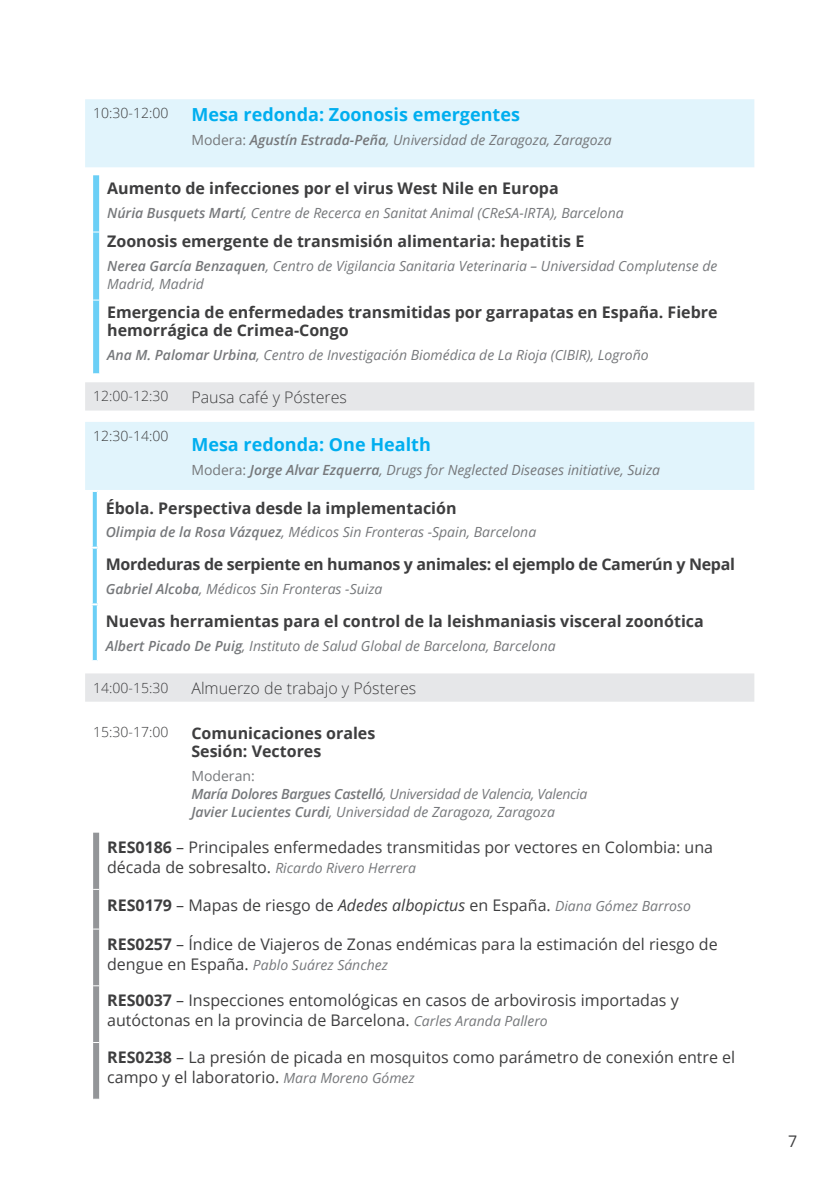
<style>
.page{position:relative;width:840px;height:1191px;background:#fff}
.page>*{position:absolute;margin:0;border:0;box-sizing:border-box;transform-origin:0 0}
.espacio_vocales{font:700 18px "Open Sans";color:#00aeef}
.t1{font:16px/20px "Open Sans";color:#3e3e3f}
.espacio_vocales-2{font:700 16px/18px "Open Sans";color:#3e3e3f}
.espacio_vocales-3{font:700 16px "Open Sans";letter-spacing:-.02em;color:#3e3e3f}
.t2{font:300 16px "Open Sans";color:#3e3e3f}
.espacio_vocales-4{font:italic 14px/18px "Open Sans";color:#76787b}
.espacio_vocales-5{font:italic 14px "Open Sans";letter-spacing:-.02em;color:#76787b}
.t3{font:300 14px "Open Sans";color:#3e3e3f}
.t4{font:14px "Open Sans";color:#76787b}
.s1{font-style:normal}
.s2{font-weight:600}
.s3{font-weight:700}
.s4{font-style:normal;font-size:16px;color:#3e3e3f}
.s5{font-style:italic}
.s6{font-style:italic;font-size:14px;color:#76787b}
</style>
<div class="page">
<svg style="left:85px;top:99px;width:669px;height:275px"></svg>
<svg style="left:85px;top:382px;width:669px;height:319px"></svg>
<svg style="left:93px;top:175px;width:6px;height:199px"></svg>
<hr style="left:98px;top:490px;width:645px;height:2px;background:#fff">
<hr style="left:97px;top:492px;width:2px;height:54px;background:#fff">
<hr style="left:741px;top:492px;width:2px;height:54px;background:#fff">
<hr style="left:98px;top:546px;width:645px;height:2px;background:#fff">
<hr style="left:97px;top:548px;width:2px;height:55px;background:#fff">
<hr style="left:741px;top:548px;width:2px;height:55px;background:#fff">
<hr style="left:98px;top:603px;width:645px;height:2px;background:#fff">
<hr style="left:97px;top:605px;width:2px;height:55px;background:#fff">
<hr style="left:741px;top:605px;width:2px;height:55px;background:#fff">
<svg style="left:91px;top:490px;width:7px;height:172px"></svg>
<hr style="left:98px;top:660px;width:645px;height:2px;background:#fff">
<svg style="left:93px;top:832px;width:6px;height:267px;background:#97999c"></svg>
<p class="t3" style="left:93px;top:103px;width:77px">10:30-12:00</p>
<p class="espacio_vocales" style="left:191px;top:102px;width:330px">Mesa redonda: Zoonosis emergentes</p>
<p class="espacio_vocales-4" style="left:191px;top:130px;width:421px"><span class="s1">Modera:</span> <span class="s2">Agustín Estrada-Peña</span>, Universidad de Zaragoza, Zaragoza</p>
<p class="espacio_vocales-2" style="left:107px;top:179px;width:453px">Aumento de infecciones por el virus West Nile en Europa</p>
<p class="espacio_vocales-4" style="left:107px;top:203px;width:518px"><span class="s2">Núria Busquets Martí</span>, Centre de Recerca en Sanitat Animal (CReSA-IRTA), Barcelona</p>
<p class="espacio_vocales-2" style="left:107px;top:232px;width:478px">Zoonosis emergente de transmisión alimentaria: hepatitis E</p>
<p class="espacio_vocales-4" style="left:107px;top:256px;width:611px"><span class="s2">Nerea García Benzaquen</span>, Centro de Vigilancia Sanitaria Veterinaria – Universidad Complutense de<br>Madrid, Madrid</p>
<p class="espacio_vocales-2" style="left:107px;top:303px;width:611px">Emergencia de enfermedades transmitidas por garrapatas en España. Fiebre hemorrágica de Crimea-Congo</p>
<p class="espacio_vocales-4" style="left:107px;top:345px;width:543px"><span class="s2">Ana M. Palomar Urbina</span>, Centro de Investigación Biomédica de La Rioja (CIBIR), Logroño</p>
<p class="t3" style="left:93px;top:386px;width:77px">12:00-12:30</p>
<p class="t2" style="left:191px;top:386px;width:157px">Pausa café y Pósteres</p>
<p class="t3" style="left:93px;top:426px;width:77px">12:30-14:00</p>
<p class="espacio_vocales" style="left:191px;top:432px;width:241px">Mesa redonda: One Health</p>
<p class="espacio_vocales-4" style="left:191px;top:460px;width:470px"><span class="s1">Modera:</span> <span class="s2">Jorge Alvar Ezquerra</span>, Drugs for Neglected Diseases initiative, Suiza</p>
<p class="espacio_vocales-2" style="left:106px;top:498px;width:352px">Ébola. Perspectiva desde la implementación</p>
<p class="espacio_vocales-4" style="left:106px;top:523px;width:432px"><span class="s2">Olimpia de la Rosa Vázquez</span>, Médicos Sin Fronteras -Spain, Barcelona</p>
<p class="espacio_vocales-3" style="left:106px;top:553px;width:630px">Mordeduras de serpiente en humanos y animales: el ejemplo de Camerún y Nepal</p>
<p class="espacio_vocales-4" style="left:106px;top:579px;width:278px"><span class="s2">Gabriel Alcoba</span>, Médicos Sin Fronteras -Suiza</p>
<p class="espacio_vocales-2" style="left:106px;top:612px;width:599px">Nuevas herramientas para el control de la leishmaniasis visceral zoonótica</p>
<p class="espacio_vocales-4" style="left:106px;top:636px;width:451px"><span class="s2">Albert Picado De Puig</span>, Instituto de Salud Global de Barcelona, Barcelona</p>
<p class="t3" style="left:93px;top:678px;width:77px">14:00-15:30</p>
<p class="t2" style="left:191px;top:677px;width:226px">Almuerzo de trabajo y Pósteres</p>
<p class="t3" style="left:93px;top:722px;width:77px">15:30-17:00</p>
<p class="espacio_vocales-2" style="left:191px;top:723px;width:185px">Comunicaciones orales</p>
<p class="espacio_vocales-2" style="left:191px;top:741px;width:131px">Sesión: Vectores</p>
<p class="t4" style="left:191px;top:766px;width:65px">Moderan:</p>
<p class="espacio_vocales-5" style="left:191px;top:784px;width:397px"><span class="s2">María Dolores Bargues Castelló</span>, Universidad de Valencia, Valencia</p>
<p class="espacio_vocales-4" style="left:191px;top:802px;width:365px"><span class="s2">Javier Lucientes Curdi</span>, Universidad de Zaragoza, Zaragoza</p>
<p class="t1" style="left:107px;top:837px;width:607px"><span class="s3">RES0186</span> – Principales enfermedades transmitidas por vectores en Colombia: una</p>
<p class="espacio_vocales-4" style="left:107px;top:858px;width:310px"><span class="s4">década de sobresalto.</span> Ricardo Rivero Herrera</p>
<p class="t1" style="left:107px;top:895px;width:585px"><span class="s3">RES0179</span> – Mapas de riesgo de <span class="s5">Adedes albopictus</span> en España. <span class="s6">Diana Gómez Barroso</span></p>
<p class="t1" style="left:107px;top:933px;width:611px"><span class="s3">RES0257</span> – Índice de Viajeros de Zonas endémicas para la estimación del riesgo de</p>
<p class="espacio_vocales-4" style="left:107px;top:955px;width:282px"><span class="s4">dengue en España.</span> Pablo Suárez Sánchez</p>
<p class="t1" style="left:107px;top:990px;width:573px"><span class="s3">RES0037</span> – Inspecciones entomológicas en casos de arbovirosis importadas y autóctonas en la provincia de Barcelona. <span class="s6">Carles Aranda Pallero</span></p>
<p class="t1" style="left:107px;top:1046px;width:629px"><span class="s3">RES0238</span> – La presión de picada en mosquitos como parámetro de conexión entre el campo y el laboratorio. <span class="s6">Mara Moreno Gómez</span></p>
<p class="t1" style="left:787px;top:1130px;width:11px">7</p>
</div>
